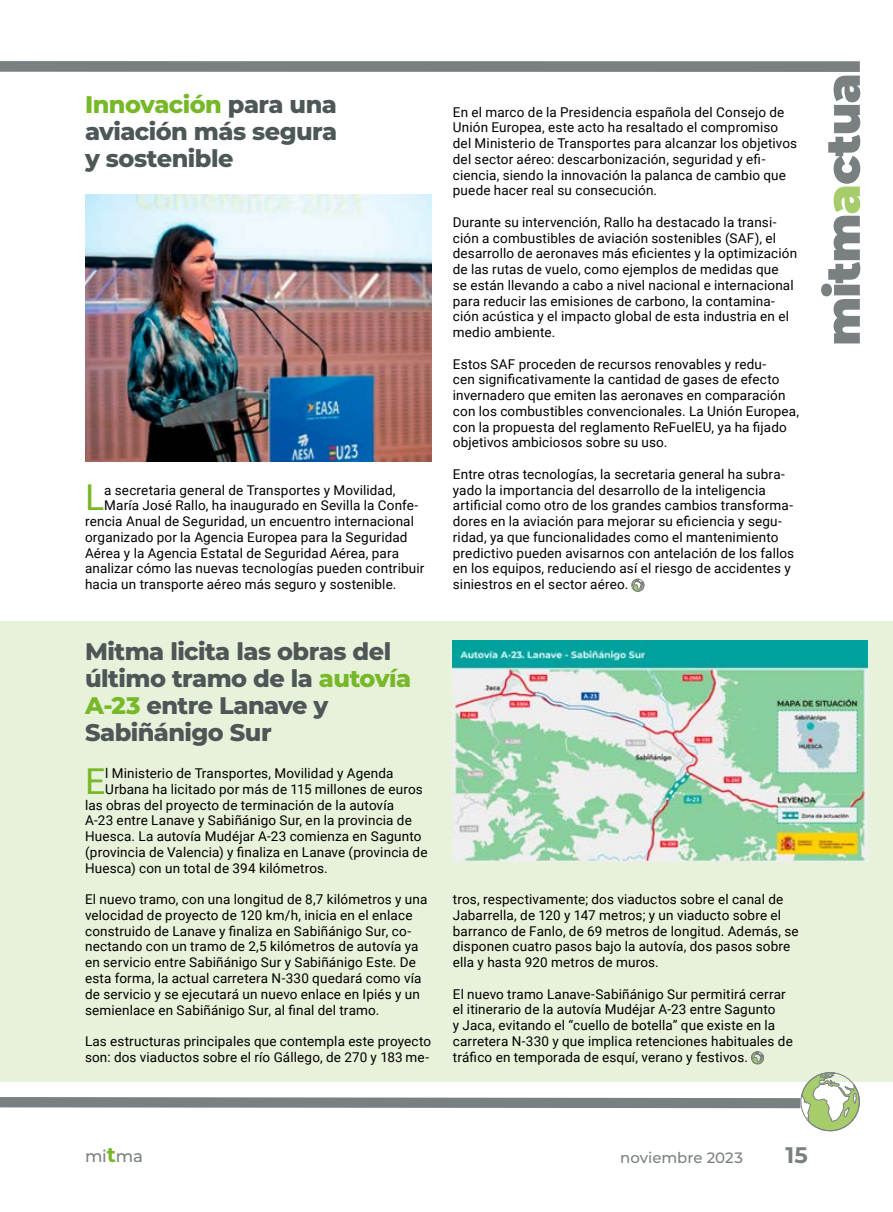
<style>
.page{position:relative;width:893px;height:1212px;background:#fff}
.page>*{position:absolute;margin:0;border:0;box-sizing:border-box;transform-origin:0 0}
.t1{font:35.7px "Roboto";color:#76b828}
.t2{font:800 24px/27px "Montserrat";letter-spacing:-.02em;color:#4d5758;text-align:justify}
.t3{font:700 22.5px "Montserrat";color:#7a8081}
.t4{font:500 16.5px "Montserrat";color:#7a8081}
.t5{font:500 15px "Montserrat";color:#7a8081}
.t6{font:13.5px/15.8px "Roboto";letter-spacing:.01em;color:#000}
.s1{color:#76b828}
.s2{font-weight:700;font-size:21px;color:#76b828}
</style>
<div class="page">
<svg style="left:0;top:61px;width:860px;height:123px"></svg>
<svg style="left:821px;top:187px;width:39px;height:156px"></svg>
<svg style="left:0;top:984px;width:800px;height:124px"></svg>
<div style="left:1px;top:621px;width:892px;height:461px;background:#e8f1d9"></div>
<img style="left:85px;top:194px;width:347px;height:268px">
<svg style="left:632px;top:579px;width:12px;height:12px"></svg>
<div style="left:632px;top:579px;width:12px;height:12px;border:1px solid #7a8081;border-radius:50%"></div>
<img style="left:453px;top:640px;width:415px;height:221px">
<svg style="left:751px;top:1051px;width:13px;height:13px"></svg>
<div style="left:751px;top:1052px;width:13px;height:12px;border:1px solid #7a8081;border-radius:50%"></div>
<svg style="left:802px;top:1072px;width:58px;height:59px"></svg>
<div style="left:800px;top:1072px;width:60px;height:59px;border:1px solid #7a8081;border-radius:50%"></div>
<h2 class="t2" style="left:85px;top:89px;width:254px"><span class="s1">Innovación</span> para una aviación más segura y sostenible</h2>
<h1 class="t1" style="left:85px;top:473px;width:21px">L</h1>
<p class="t6" style="left:104px;top:481px;width:293px">a secretaria general de Transportes y Movilidad,</p>
<p class="t6" style="left:104px;top:497px;width:316px">María José Rallo, ha inaugurado en Sevilla la Confe-</p>
<p class="t6" style="left:85px;top:513px;width:330px">rencia Anual de Seguridad, un encuentro internacional</p>
<p class="t6" style="left:85px;top:529px;width:324px">organizado por la Agencia Europea para la Seguridad</p>
<p class="t6" style="left:85px;top:544px;width:316px">Aérea y la Agencia Estatal de Seguridad Aérea, para</p>
<p class="t6" style="left:85px;top:560px;width:341px">analizar cómo las nuevas tecnologías pueden contribuir</p>
<p class="t6" style="left:85px;top:576px;width:313px">hacia un transporte aéreo más seguro y sostenible.</p>
<h2 class="t2" style="left:85px;top:636px;width:328px;text-align:left">Mitma licita las obras del último tramo de la <span class="s1">autovía<br>A-23</span> entre Lanave y<br>Sabiñánigo Sur</h2>
<h1 class="t1" style="left:85px;top:756px;width:22px">E</h1>
<p class="t6" style="left:105px;top:765px;width:290px">l Ministerio de Transportes, Movilidad y Agenda</p>
<p class="t6" style="left:105px;top:781px;width:319px">Urbana ha licitado por más de 115 millones de euros</p>
<p class="t6" style="left:85px;top:796px;width:310px">las obras del proyecto de terminación de la autovía</p>
<p class="t6" style="left:85px;top:812px;width:328px">A-23 entre Lanave y Sabiñánigo Sur, en la provincia de</p>
<p class="t6" style="left:85px;top:828px;width:338px">Huesca. La autovía Mudéjar A-23 comienza en Sagunto</p>
<p class="t6" style="left:85px;top:844px;width:344px">(provincia de Valencia) y finaliza en Lanave (provincia de</p>
<p class="t6" style="left:85px;top:859px;width:244px">Huesca) con un total de 394 kilómetros.</p>
<p class="t6" style="left:85px;top:891px;width:344px">El nuevo tramo, con una longitud de 8,7 kilómetros y una velocidad de proyecto de 120 km/h, inicia en el enlace construido de Lanave y finaliza en Sabiñánigo Sur, co&shy;nectando con un tramo de 2,5 kilómetros de autovía ya en servicio entre Sabiñánigo Sur y Sabiñánigo Este. De esta forma, la actual carretera N-330 quedará como vía de servicio y se ejecutará un nuevo enlace en Ipiés y un semienlace en Sabiñánigo Sur, al final del tramo.</p>
<p class="t6" style="left:85px;top:1033px;width:348px">Las estructuras principales que contempla este proyecto son: dos viaductos sobre el río Gállego, de 270 y 183 me-</p>
<p class="t6" style="left:453px;top:103px;width:346px">En el marco de la Presidencia española del Consejo de Unión Europea, este acto ha resaltado el compromiso del Ministerio de Transportes para alcanzar los objetivos del sector aéreo: descarbonización, seguridad y efi&shy;ciencia, siendo la innovación la palanca de cambio que puede hacer real su consecución.</p>
<p class="t6" style="left:453px;top:214px;width:346px">Durante su intervención, Rallo ha destacado la transi&shy;ción a combustibles de aviación sostenibles (SAF), el desarrollo de aeronaves más eficientes y la optimización de las rutas de vuelo, como ejemplos de medidas que<br>se están llevando a cabo a nivel nacional e internacional para reducir las emisiones de carbono, la contamina&shy;ción acústica y el impacto global de esta industria en el medio ambiente.</p>
<p class="t6" style="left:453px;top:355px;width:348px">Estos SAF proceden de recursos renovables y redu-<br>cen significativamente la cantidad de gases de efecto invernadero que emiten las aeronaves en comparación con los combustibles convencionales. La Unión Europea, con la propuesta del reglamento ReFuelEU, ya ha fijado objetivos ambiciosos sobre su uso.</p>
<p class="t6" style="left:453px;top:466px;width:343px">Entre otras tecnologías, la secretaria general ha subra&shy;yado la importancia del desarrollo de la inteligencia artificial como otro de los grandes cambios transforma&shy;dores en la aviación para mejorar su eficiencia y segu&shy;ridad, ya que funcionalidades como el mantenimiento predictivo pueden avisarnos con antelación de los fallos en los equipos, reduciendo así el riesgo de accidentes y siniestros en el sector aéreo.</p>
<p class="t6" style="left:453px;top:891px;width:347px">tros, respectivamente; dos viaductos sobre el canal de Jabarrella, de 120 y 147 metros; y un viaducto sobre el barranco de Fanlo, de 69 metros de longitud. Además, se disponen cuatro pasos bajo la autovía, dos pasos sobre ella y hasta 920 metros de muros.</p>
<p class="t6" style="left:453px;top:985px;width:341px">El nuevo tramo Lanave-Sabiñánigo Sur permitirá cerrar el itinerario de la autovía Mudéjar A-23 entre Sagunto<br>y Jaca, evitando el “cuello de botella” que existe en la carretera N-330 y que implica retenciones habituales de tráfico en temporada de esquí, verano y festivos.</p>
<p class="t4" style="left:85px;top:1144px;width:59px">mi<span class="s2">t</span>ma</p>
<p class="t5" style="left:620px;top:1147px;width:124px">noviembre 2023</p>
<h3 class="t3" style="left:785px;top:1139px;width:24px">15</h3>
</div>
